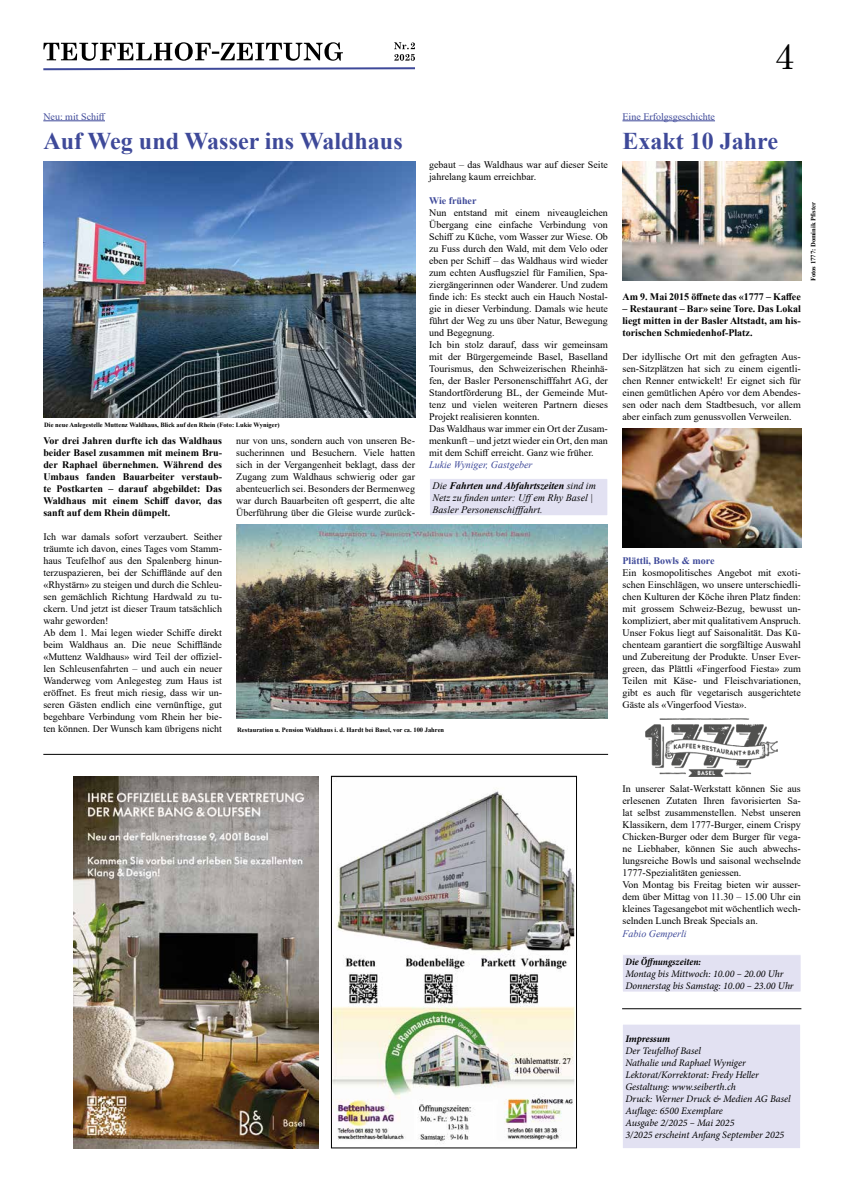
<style>
.page{position:relative;width:844px;height:1193px;background:#fff}
.page>*{position:absolute;margin:0;border:0;box-sizing:border-box;transform-origin:0 0}
.t1{font:36px "Century Schoolbook";color:#000}
.t2{font:700 24px "Times New Roman";color:#3e4999}
.t3{font:10px/12px "Times New Roman";color:#000}
.t4{font:700 10px/12px "Times New Roman";color:#000;text-align:justify}
.t5{font:italic 10px/12px "Minion Pro";letter-spacing:-.005em;color:#000}
.t6{font:italic 10px/12px "Times New Roman";color:#000}
.t7{font:italic 700 10px/20.5px "Times New Roman";color:#000}
.t8{font:10px "Times New Roman";color:#3e4999}
.t9{font:700 10px "Times New Roman";color:#3e4999}
.t10{font:italic 700 condensed 10px "Minion Pro";letter-spacing:.005em;color:#000}
.t11{font:italic 10px "Times New Roman";color:#3e4999}
.t12{font:italic 700 10px "Minion Pro";letter-spacing:-.005em;color:#000}
.t13{font:700 6.6px "Times New Roman";color:#000}
.t14{font:700 6.5px "Times New Roman";color:#000}
.s1{font-weight:400;color:#3e4999}
.s2{font-weight:400}
</style>
<div class="page">
<svg style="left:43px;top:42px;width:372px;height:29px"></svg>
<hr style="left:622px;top:120px;width:92px;height:1px;background:#3e4999">
<div style="left:622px;top:954px;width:178px;height:37px;background:#e2e1f2"></div>
<div style="left:622px;top:954px;width:179px;height:38px;border:1px solid #fff"></div>
<img style="left:622px;top:428px;width:179px;height:120px">
<img style="left:622px;top:161px;width:179px;height:119px">
<hr style="left:43px;top:120px;width:62px;height:1px;background:#3e4999">
<div style="left:429px;top:478px;width:178px;height:37px;background:#e2e1f2"></div>
<div style="left:429px;top:478px;width:179px;height:38px;border:1px solid #fff"></div>
<img style="left:43px;top:161px;width:372px;height:256px">
<img style="left:236px;top:524px;width:371px;height:194px">
<div style="left:622px;top:1023px;width:178px;height:125px;background:#e2e1f2"></div>
<div style="left:622px;top:1023px;width:178px;height:125px;border:1px solid #fff"></div>
<img style="left:645px;top:718px;width:132px;height:58px">
<hr style="left:622px;top:1008px;width:179px;height:1px;background:#000">
<hr style="left:43px;top:754px;width:565px;height:1px;background:#000">
<img style="left:333px;top:777px;width:241px;height:367px">
<div style="left:331px;top:775px;width:245px;height:372px;border:1px solid #000"></div>
<img style="left:74px;top:776px;width:244px;height:371px">
<h1 class="t1" style="left:774px;top:26px;width:22px">4</h1>
<p class="t8" style="left:43px;top:109px;width:64px">Neu: mit Schiff</p>
<h2 class="t2" style="left:43px;top:123px;width:361px">Auf Weg und Wasser ins Waldhaus</h2>
<p class="t3" style="left:429px;top:158px;width:180px">gebaut – das Waldhaus war auf dieser Seite jahrelang kaum erreichbar.</p>
<p class="t9" style="left:429px;top:193px;width:49px">Wie früher</p>
<p class="t3" style="left:429px;top:206px;width:180px">Nun entstand mit einem niveaugleichen Übergang eine einfache Verbindung von Schiff zu Küche, vom Wasser zur Wiese. Ob zu Fuss durch den Wald, mit dem Velo oder eben per Schiff – das Waldhaus wird wieder zum echten Ausflugsziel für Familien, Spa&shy;ziergängerinnen oder Wanderer. Und zudem finde ich: Es steckt auch ein Hauch Nostal&shy;gie in dieser Verbindung. Damals wie heute führt der Weg zu uns über Natur, Bewegung und Begegnung.<br>Ich bin stolz darauf, dass wir gemeinsam mit der Bürgergemeinde Basel, Baselland Tourismus, den Schweizerischen Rheinhä&shy;fen, der Basler Personenschifffahrt AG, der Standortförderung BL, der Gemeinde Mut&shy;tenz und vielen weiteren Partnern dieses Projekt realisieren konnten.<br>Das Waldhaus war immer ein Ort der Zusam&shy;menkunft – und jetzt wieder ein Ort, den man mit dem Schiff erreicht. Ganz wie früher.</p>
<p class="t7" style="left:432px;top:454px;width:165px;text-indent:-3px"><span class="s1">Lukie Wyniger, Gastgeber<br></span><span class="s2">Die</span> Fahrten und Abfahrtszeiten <span class="s2">sind im</span></p>
<p class="t6" style="left:432px;top:491px;width:162px">Netz zu finden unter: Uffem Rhy Basel |<br>Basler Personenschifffahrt.</p>
<p class="t14" style="left:44px;top:419px;width:237px">Die neue Anlegestelle Muttenz Waldhaus, Blick auf den Rhein (Foto: Lukie Wyniger)</p>
<p class="t3" style="left:236px;top:434px;width:180px;text-align:justify">nur von uns, sondern auch von unseren Be&shy;sucherinnen und Besuchern. Viele hatten sich in der Vergangenheit beklagt, dass der Zugang zum Waldhaus schwierig oder gar abenteuerlich sei. Besonders der Bermenweg war durch Bauarbeiten oft gesperrt, die alte Überführung über die Gleise wurde zurück-</p>
<p class="t4" style="left:43px;top:434px;width:180px">Vor drei Jahren durfte ich das Waldhaus beider Basel zusammen mit meinem Bru&shy;der Raphael übernehmen. Während des Umbaus fanden Bauarbeiter verstaub&shy;te Postkarten – darauf abgebildet: Das Waldhaus mit einem Schiff davor, das sanft auf dem Rhein dümpelt.</p>
<p class="t3" style="left:43px;top:530px;width:180px">Ich war damals sofort verzaubert. Seither träumte ich davon, eines Tages vom Stamm&shy;haus Teufelhof aus den Spalenberg hinun&shy;terzuspazieren, bei der Schifflände auf den «Rhystärn» zu steigen und durch die Schleu&shy;sen gemächlich Richtung Hardwald zu tu&shy;ckern. Und jetzt ist dieser Traum tatsächlich wahr geworden!<br>Ab dem 1. Mai legen wieder Schiffe direkt beim Waldhaus an. Die neue Schifflände «Muttenz Waldhaus» wird Teil der offiziel&shy;len Schleusenfahrten – und auch ein neuer Wanderweg vom Anlegesteg zum Haus ist eröffnet. Es freut mich riesig, dass wir un&shy;seren Gästen endlich eine vernünftige, gut begehbare Verbindung vom Rhein her bie&shy;ten können. Der Wunsch kam übrigens nicht</p>
<p class="t14" style="left:237px;top:724px;width:208px">Restauration u. Pension Waldhaus i. d. Hardt bei Basel, vor ca. 100 Jahren</p>
<p class="t8" style="left:622px;top:109px;width:94px">Eine Erfolgsgeschichte</p>
<h2 class="t2" style="left:622px;top:123px;width:157px">Exakt 10 Jahre</h2>
<p class="t4" style="left:622px;top:290px;width:180px">Am 9. Mai 2015 öffnete das «1777 – Kaffee</p>
<p class="t4" style="left:622px;top:302px;width:180px">– Restaurant – Bar» seine Tore. Das Lokal liegt mitten in der Basler Altstadt, am his&shy;torischen Schmiedenhof-Platz.</p>
<p class="t3" style="left:622px;top:350px;width:180px;text-align:justify">Der idyllische Ort mit den gefragten Aus&shy;sen-Sitzplätzen hat sich zu einem eigentli&shy;chen Renner entwickelt! Er eignet sich für einen gemütlichen Apéro vor dem Abendes&shy;sen oder nach dem Stadtbesuch, vor allem aber einfach zum genussvollen Verweilen.</p>
<p class="t13" style="left:808px;top:281px;width:81px;rotate:-90deg">Fotos 1777: Dominik Pfister</p>
<p class="t9" style="left:622px;top:553px;width:94px">Plättli, Bowls &amp; more</p>
<p class="t3" style="left:622px;top:566px;width:180px;text-align:justify">Ein kosmopolitisches Angebot mit exoti&shy;schen Einschlägen, wo unsere unterschiedli&shy;chen Kulturen der Köche ihren Platz finden: mit grossem Schweiz-Bezug, bewusst un&shy;kompliziert, aber mit qualitativem Anspruch.<br>Unser Fokus liegt auf Saisonalität. Das Kü&shy;chenteam garantiert die sorgfältige Auswahl und Zubereitung der Produkte. Unser Ever&shy;green, das Plättli «Fingerfood Fiesta» zum Teilen mit Käse- und Fleischvariationen, gibt es auch für vegetarisch ausgerichtete Gäste als «Vingerfood Viesta».</p>
<p class="t3" style="left:622px;top:782px;width:180px">In unserer Salat-Werkstatt können Sie aus erlesenen Zutaten Ihren favorisierten Sa&shy;lat selbst zusammenstellen. Nebst unseren Klassikern, dem 1777-Burger, einem Crispy Chicken-Burger oder dem Burger für vega&shy;ne Liebhaber, können Sie auch abwechs&shy;lungsreiche Bowls und saisonal wechselnde 1777-Spezialitäten geniessen.<br>Von Montag bis Freitag bieten wir ausser&shy;dem über Mittag von 11.30 – 15.00 Uhr ein kleines Tagesangebot mit wöchentlich wech&shy;selnden Lunch Break Specials an.</p>
<p class="t11" style="left:622px;top:926px;width:66px">Fabio Gemperli</p>
<p class="t10" style="left:625px;top:954px;width:77px">Die Öffnungszeiten:</p>
<p class="t5" style="left:625px;top:967px;width:169px">Montag bis Mittwoch: 10.00 – 20.00 Uhr<br>Donnerstag bis Samstag: 10.00 – 23.00 Uhr</p>
<p class="t12" style="left:625px;top:1031px;width:46px">Impressum</p>
<p class="t5" style="left:625px;top:1044px;width:166px">Der Teufelhof Basel<br>Nathalie und Raphael Wyniger<br>Lektorat/Korrektorat: Fredy Heller<br>Gestaltung: www.seiberth.ch<br>Druck: Werner Druck &amp; Medien AG Basel<br>Auflage: 6500 Exemplare<br>Ausgabe 2/2025 – Mai 2025<br>3/2025 erscheint Anfang September 2025</p>
</div>
